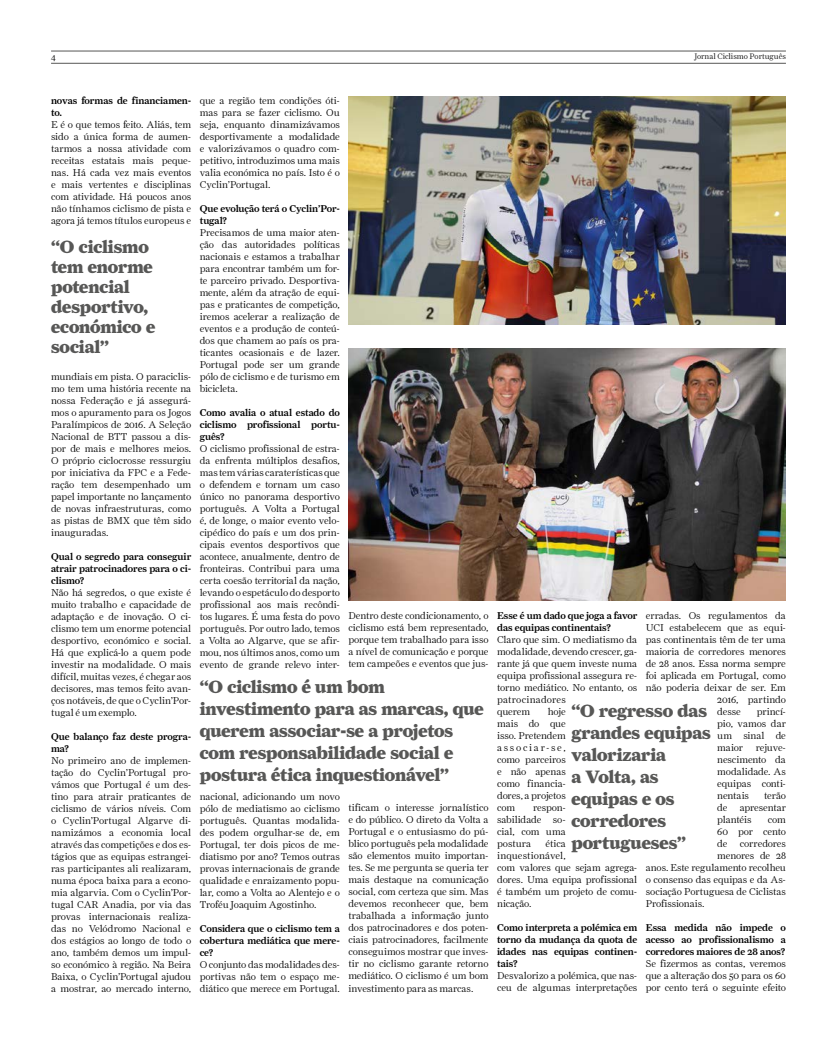
<style>
.page{position:relative;width:820px;height:1049px;background:#fff}
.page>*{position:absolute;margin:0;border:0;box-sizing:border-box;transform-origin:0 0}
.t1{font:18px/22px "Farnham Display Black OSF";letter-spacing:-.005em;color:#575756}
.t2{font:10px/12px "Farnham Display Light OSF";letter-spacing:-.01em;color:#000;text-align:justify}
.t3{font:10px/12px "Farnham Display Medium OSF";letter-spacing:-.01em;color:#000;text-align:justify}
.t4{font:9px "Farnham Display Light OSF";color:#000}
.t5{font:8px "Farnham Display Light OSF";color:#000}
</style>
<div class="page">
<hr style="left:51px;top:51px;width:734px;height:1px;background:#575756">
<hr style="left:51px;top:63px;width:734px;height:1px;background:#575756">
<img style="left:348px;top:96px;width:437px;height:228px">
<img style="left:348px;top:348px;width:437px;height:252px">
<p class="t4" style="left:51px;top:52px;width:6px">4</p>
<p class="t5" style="left:694px;top:52px;width:93px">Jornal Ciclismo Português</p>
<p class="t3" style="left:51px;top:94px;width:142px">novas formas de financiamen&shy;to.</p>
<p class="t2" style="left:51px;top:118px;width:142px">E é o que temos feito. Aliás, tem sido a única forma de aumen&shy;tarmos a nossa atividade com receitas estatais mais peque&shy;nas. Há cada vez mais eventos e mais vertentes e disciplinas com atividade. Há poucos anos não tínhamos ciclismo de pista e agora já temos títulos europeus e</p>
<p class="t2" style="left:200px;top:94px;width:142px">que a região tem condições óti&shy;mas para se fazer ciclismo. Ou seja, enquanto dinamizávamos desportivamente a modalidade e valorizávamos o quadro com&shy;petitivo, introduzimos uma mais valia económica no país. Isto é o Cyclin’Portugal.</p>
<p class="t3" style="left:200px;top:202px;width:142px">Que evolução terá o Cyclin’Por&shy;tugal?</p>
<p class="t2" style="left:200px;top:226px;width:142px">Precisamos de uma maior aten&shy;ção das autoridades políticas nacionais e estamos a trabalhar para encontrar também um for&shy;te parceiro privado. Desportiva&shy;mente, além da atração de equi&shy;pas e praticantes de competição, iremos acelerar a realização de eventos e a produção de conteú&shy;dos que chamem ao país os pra&shy;ticantes ocasionais e de lazer.<br>Portugal pode ser um grande pólo de ciclismo e de turismo em bicicleta.</p>
<p class="t3" style="left:200px;top:406px;width:142px">Como avalia o atual estado do ciclismo profissional portu&shy;guês?</p>
<p class="t2" style="left:200px;top:442px;width:142px">O ciclismo profissional de estra&shy;da enfrenta múltiplos desafios, mas tem várias caraterísticas que o defendem e tornam um caso único no panorama desportivo português. A Volta a Portugal é, de longe, o maior evento velo&shy;cipédico do país e um dos prin&shy;cipais eventos desportivos que acontece, anualmente, dentro de fronteiras. Contribui para uma certa coesão territorial da nação, levando o espetáculo do desporto profissional aos mais recôndi&shy;tos lugares. É uma festa do povo português. Por outro lado, temos a Volta ao Algarve, que se afir&shy;mou, nos últimos anos, como um evento de grande relevo inter-</p>
<h1 class="t1" style="left:51px;top:237px;width:106px;line-height:20px">“O ciclismo tem enorme potencial desportivo, económico e social”</h1>
<p class="t2" style="left:51px;top:370px;width:142px">mundiais em pista. O paraciclis&shy;mo tem uma história recente na nossa Federação e já assegurá&shy;mos o apuramento para os Jogos Paralímpicos de 2016. A Seleção Nacional de BTT passou a dis&shy;por de mais e melhores meios.<br>O próprio ciclocrosse ressurgiu por iniciativa da FPC e a Fede&shy;ração tem desempenhado um papel importante no lançamento de novas infraestruturas, como as pistas de BMX que têm sido inauguradas.</p>
<p class="t3" style="left:51px;top:550px;width:142px">Qual o segredo para conseguir atrair patrocinadores para o ci&shy;clismo?</p>
<p class="t2" style="left:51px;top:586px;width:142px">Não há segredos, o que existe é muito trabalho e capacidade de adaptação e de inovação. O ci&shy;clismo tem um enorme potencial desportivo, económico e social.<br>Há que explicá-lo a quem pode investir na modalidade. O mais difícil, muitas vezes, é chegar aos decisores, mas temos feito avan&shy;ços notáveis, de que o Cyclin’Por&shy;tugal é um exemplo.</p>
<p class="t3" style="left:51px;top:730px;width:142px">Que balanço faz deste progra&shy;ma?</p>
<p class="t2" style="left:51px;top:754px;width:142px">No primeiro ano de implemen&shy;tação do Cyclin’Portugal pro&shy;vámos que Portugal é um des&shy;tino para atrair praticantes de ciclismo de vários níveis. Com o Cyclin’Portugal Algarve di&shy;namizámos a economia local através das competições e dos es&shy;tágios que as equipas estrangei&shy;ras participantes ali realizaram, numa época baixa para a econo&shy;mia algarvia. Com o Cyclin’Por&shy;tugal CAR Anadia, por via das provas internacionais realiza&shy;das no Velódromo Nacional e dos estágios ao longo de todo o ano, também demos um impul&shy;so económico à região. Na Beira Baixa, o Cyclin’Portugal ajudou a mostrar, ao mercado interno,</p>
<p class="t3" style="left:497px;top:610px;width:142px">Esse é um dado que joga a favor das equipas continentais?</p>
<p class="t2" style="left:497px;top:634px;width:142px;text-align:left">Claro que sim. O mediatismo da modalidade, devendo crescer, ga&shy;rante já que quem investe numa equipa profissional assegura re&shy;torno mediático. No entanto, os patrocinadores<br>querem</p>
<p class="t2" style="left:645px;top:610px;width:142px">erradas. Os regulamentos da</p>
<p class="t2" style="left:645px;top:622px;width:142px">UCI estabelecem que as equi-</p>
<p class="t2" style="left:645px;top:634px;width:142px">pas continentais têm de ter uma</p>
<p class="t2" style="left:645px;top:646px;width:142px">maioria de corredores menores</p>
<p class="t2" style="left:645px;top:658px;width:142px">de 28 anos. Essa norma sempre</p>
<p class="t2" style="left:645px;top:670px;width:142px">foi aplicada em Portugal, como</p>
<p class="t2" style="left:645px;top:682px;width:142px">não poderia deixar de ser. Em</p>
<p class="t2" style="left:717px;top:694px;width:70px">2016, partindo</p>
<p class="t2" style="left:717px;top:706px;width:25px">desse</p>
<p class="t2" style="left:348px;top:610px;width:142px">Dentro deste condicionamento, o ciclismo está bem representado, porque tem trabalhado para isso a nível de comunicação e porque tem campeões e eventos que jus-</p>
<h1 class="t1" style="left:200px;top:676px;width:285px">“O ciclismo é um bom investimento para as marcas, que querem associar-se a projetos com responsabilidade social e postura ética inquestionável”</h1>
<h1 class="t1" style="left:571px;top:699px;width:141px">“O regresso das grandes equipas valorizaria<br>a Volta, as equipas e os corredores portugueses”</h1>
<p class="t2" style="left:497px;top:706px;width:70px;text-indent:51px">hoje mais do que isso. Pretendem associar-se, como parceiros e não apenas como financia&shy;dores, a projetos com</p>
<p class="t2" style="left:717px;top:706px;width:70px;text-indent:39px">princí&shy;pio, vamos dar um sinal de maior</p>
<p class="t2" style="left:717px;top:742px;width:70px;text-indent:38px">rejuve&shy;nescimento da modalidade. As equipas conti&shy;nentais</p>
<p class="t2" style="left:200px;top:790px;width:142px">nacional, adicionando um novo pólo de mediatismo ao ciclismo português. Quantas modalida&shy;des podem orgulhar-se de, em Portugal, ter dois picos de me&shy;diatismo por ano? Temos outras provas internacionais de grande qualidade e enraizamento popu&shy;lar, como a Volta ao Alentejo e o Troféu Joaquim Agostinho.</p>
<p class="t3" style="left:200px;top:922px;width:142px">Considera que o ciclismo tem a cobertura mediática que mere&shy;ce?</p>
<p class="t2" style="left:200px;top:958px;width:142px">O conjunto das modalidades des&shy;portivas não tem o espaço me&shy;diático que merece em Portugal.</p>
<p class="t2" style="left:717px;top:790px;width:70px;text-indent:47px">terão de apresentar plantéis</p>
<p class="t2" style="left:348px;top:802px;width:142px">tificam o interesse jornalístico e do público. O direto da Volta a Portugal e o entusiasmo do pú&shy;blico português pela modalidade são elementos muito importan&shy;tes. Se me pergunta se queria ter mais destaque na comunicação social, com certeza que sim. Mas devemos reconhecer que, bem trabalhada a informação junto dos patrocinadores e dos poten&shy;ciais patrocinadores, facilmente conseguimos mostrar que inves&shy;tir no ciclismo garante retorno mediático. O ciclismo é um bom investimento para as marcas.</p>
<p class="t2" style="left:497px;top:802px;width:70px;text-indent:36px">respon&shy;sabilidade so&shy;cial, com uma postura</p>
<p class="t2" style="left:767px;top:814px;width:20px">com</p>
<p class="t2" style="left:717px;top:826px;width:70px">60 por cento</p>
<p class="t2" style="left:717px;top:838px;width:70px">de corredores</p>
<p class="t2" style="left:717px;top:850px;width:70px">menores de 28</p>
<p class="t2" style="left:645px;top:862px;width:142px">anos. Este regulamento recolheu</p>
<p class="t2" style="left:645px;top:874px;width:142px">o consenso das equipas e da As-</p>
<p class="t2" style="left:645px;top:886px;width:142px">sociação Portuguesa de Ciclistas</p>
<p class="t2" style="left:645px;top:898px;width:60px">Profissionais.</p>
<p class="t3" style="left:645px;top:922px;width:142px">Essa medida não impede o acesso ao profissionalismo a corredores maiores de 28 anos?</p>
<p class="t2" style="left:645px;top:958px;width:142px">Se fizermos as contas, veremos que a alteração dos 50 para os 60 por cento terá o seguinte efeito</p>
<p class="t2" style="left:497px;top:838px;width:142px;text-align:left;text-indent:48px">ética<br>inquestionável,<br>com valores que sejam agrega&shy;dores. Uma equipa profissional é também um projeto de comu&shy;nicação.</p>
<p class="t3" style="left:497px;top:922px;width:142px">Como interpreta a polémica em torno da mudança da quota de idades nas equipas continen&shy;tais?</p>
<p class="t2" style="left:497px;top:970px;width:142px">Desvalorizo a polémica, que nas&shy;ceu de algumas interpretações</p>
</div>
